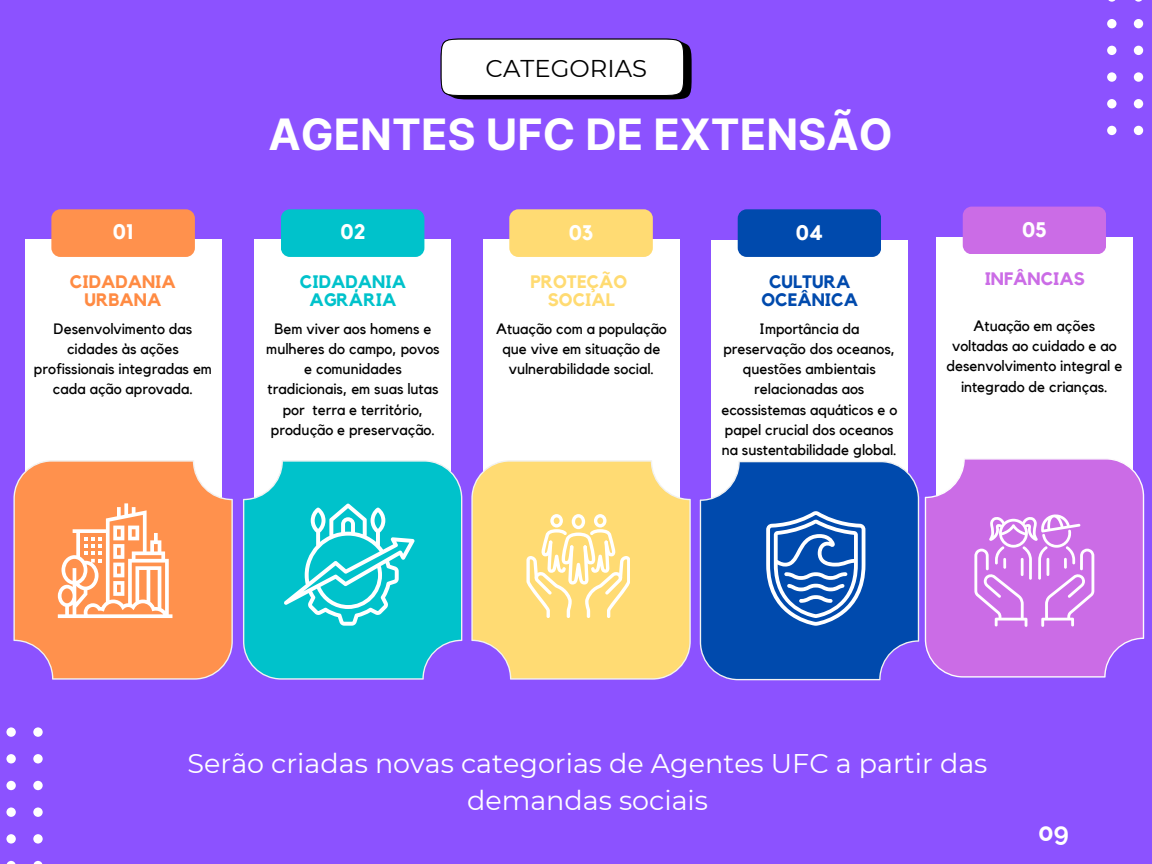
<style>
.page{position:relative;width:1152px;height:864px;background:#8c52ff}
.page>*{position:absolute;margin:0;border:0;box-sizing:border-box;transform-origin:0 0}
.t1{font:700 43.35px "Inter";color:#fff}
.t2{font:27px/37.2px "Montserrat";color:#fff;text-align:center}
.t3{font:700 25.5px "Raleway";color:#fff}
.t4{font:24.3px "Montserrat";color:#000}
.t5{font:700 21px "Kollektif";color:#fff}
.t6{font:700 18px/18px "Kollektif";color:#00c2cb;text-align:center}
.t7{font:700 18px/18px "Kollektif";color:#ff8b43;text-align:center}
.t8{font:700 18px/18px "Kollektif";color:#004aad;text-align:center}
.t9{font:700 18px/18px "Kollektif";color:#ffdb72;text-align:center}
.t10{font:700 18px "Kollektif";color:#cb6ce6}
.t11{font:15px/20.2px "Kollektif";color:#000;text-align:center}
</style>
<div class="page">
<svg style="left:7px;top:861px;width:9px;height:3px"></svg>
<svg style="left:6px;top:834px;width:10px;height:10px"></svg>
<svg style="left:6px;top:807px;width:10px;height:10px"></svg>
<div style="left:6px;top:781px;width:10px;height:9px;background:#fff;border-radius:50%"></div>
<div style="left:6px;top:754px;width:10px;height:9px;background:#fff;border-radius:50%"></div>
<svg style="left:6px;top:727px;width:10px;height:10px"></svg>
<svg style="left:33px;top:861px;width:10px;height:3px"></svg>
<div style="left:33px;top:834px;width:10px;height:10px;background:#fff;border-radius:50%"></div>
<div style="left:33px;top:807px;width:10px;height:10px;background:#fff;border-radius:50%"></div>
<div style="left:33px;top:781px;width:10px;height:9px;background:#fff;border-radius:50%"></div>
<div style="left:33px;top:754px;width:10px;height:9px;background:#fff;border-radius:50%"></div>
<div style="left:33px;top:727px;width:10px;height:10px;background:#fff;border-radius:50%"></div>
<div style="left:25px;top:240px;width:196px;height:345px;background:#fff"></div>
<div style="left:51px;top:209px;width:144px;height:48px;background:#ff914d;border-radius:9px"></div>
<div style="left:255px;top:240px;width:196px;height:345px;background:#fff"></div>
<div style="left:483px;top:240px;width:196px;height:345px;background:#fff"></div>
<div style="left:711px;top:240px;width:197px;height:346px;background:#fff"></div>
<div style="left:281px;top:209px;width:143px;height:48px;background:#00c2cb;border-radius:9px"></div>
<div style="left:509px;top:209px;width:144px;height:48px;background:#ffdb73;border-radius:9px"></div>
<div style="left:738px;top:209px;width:143px;height:48px;background:#004aad;border-radius:9px"></div>
<svg style="left:13px;top:460px;width:220px;height:220px;background:#f79262"></svg>
<svg style="left:243px;top:460px;width:219px;height:220px;background:#18bdd1"></svg>
<svg style="left:471px;top:460px;width:220px;height:220px;background:#f7d482"></svg>
<svg style="left:700px;top:461px;width:219px;height:219px;background:#1553b5"></svg>
<svg style="left:58px;top:503px;width:114px;height:115px"></svg>
<svg style="left:284px;top:503px;width:130px;height:123px;background:#39cfd6"></svg>
<svg style="left:526px;top:514px;width:104px;height:104px"></svg>
<svg style="left:766px;top:511px;width:99px;height:115px"></svg>
<div style="left:1107px;top:126px;width:10px;height:9px;background:#fff;border-radius:50%"></div>
<div style="left:1107px;top:99px;width:10px;height:9px;background:#fff;border-radius:50%"></div>
<div style="left:1107px;top:72px;width:10px;height:10px;background:#fff;border-radius:50%"></div>
<div style="left:1107px;top:46px;width:10px;height:9px;background:#fff;border-radius:50%"></div>
<div style="left:1107px;top:19px;width:10px;height:9px;background:#fff;border-radius:50%"></div>
<div style="left:1134px;top:126px;width:9px;height:9px;background:#fff;border-radius:50%"></div>
<div style="left:1134px;top:99px;width:9px;height:9px;background:#fff;border-radius:50%"></div>
<div style="left:1134px;top:72px;width:9px;height:10px;background:#fff;border-radius:50%"></div>
<div style="left:1134px;top:46px;width:9px;height:9px;background:#fff;border-radius:50%"></div>
<div style="left:1134px;top:19px;width:9px;height:9px;background:#fff;border-radius:50%"></div>
<svg style="left:1135px;top:0;width:7px;height:2px"></svg>
<svg style="left:441px;top:39px;width:251px;height:60px;background:#2e263d"></svg>
<div style="left:441px;top:39px;width:243px;height:56px;background:#fff;border-radius:21px"></div>
<div style="left:441px;top:39px;width:243px;height:57px;border:1px solid #000;border-radius:21px"></div>
<div style="left:936px;top:237px;width:197px;height:346px;background:#fff"></div>
<div style="left:963px;top:207px;width:143px;height:47px;background:#cb6ce6;border-radius:9px"></div>
<svg style="left:925px;top:459px;width:219px;height:219px;background:#c971e8"></svg>
<svg style="left:974px;top:514px;width:120px;height:113px;background:#d589ea"></svg>
<p class="t4" style="left:486px;top:53px;width:163px">CATEGORIAS</p>
<p class="t1" style="left:268px;top:108px;width:626px">AGENTES UFC DE EXTENSÃO</p>
<h3 class="t5" style="left:113px;top:222px;width:22px">01</h3>
<h1 class="t5" style="left:341px;top:222px;width:26px">02</h1>
<p class="t5" style="left:569px;top:223px;width:26px">03</p>
<p class="t5" style="left:796px;top:223px;width:29px">04</p>
<h4 class="t6" style="left:300px;top:273px;width:108px">CIDADANIA<br>AGRÁRIA</h4>
<p class="t9" style="left:531px;top:273px;width:98px">PROTEÇÃO<br>SOCIAL</p>
<p class="t8" style="left:761px;top:273px;width:98px">CULTURA<br>OCEÂNICA</p>
<p class="t11" style="left:34px;top:319px;width:180px">Desenvolvimento das cidades às ações profissionais integradas em cada ação aprovada.</p>
<p class="t11" style="left:266px;top:319px;width:175px">Bem viver aos homens e mulheres do campo, povos e comunidades tradicionais, em suas lutas por terra e território, produção e preservação.</p>
<h4 class="t11" style="left:496px;top:319px;width:172px">Atuação com a população que vive em situação de vulnerabilidade social.</h4>
<p class="t11" style="left:721px;top:319px;width:177px">Importância da preservação dos oceanos, questões ambientais relacionadas aos ecossistemas aquáticos e o papel crucial dos oceanos na sustentabilidade global.</p>
<p class="t7" style="left:70px;top:273px;width:108px">CIDADANIA<br>URBANA</p>
<p class="t5" style="left:1022px;top:220px;width:26px">05</p>
<p class="t10" style="left:985px;top:271px;width:102px">INFÂNCIAS</p>
<p class="t11" style="left:946px;top:316px;width:177px">Atuação em ações voltadas ao cuidado e ao desenvolvimento integral e integrado de crianças.</p>
<p class="t2" style="left:188px;top:745px;width:801px">Serão criadas novas categorias de Agentes UFC a partir das demandas sociais</p>
<h4 class="t3" style="left:1038px;top:817px;width:32px">09</h4>
</div>
